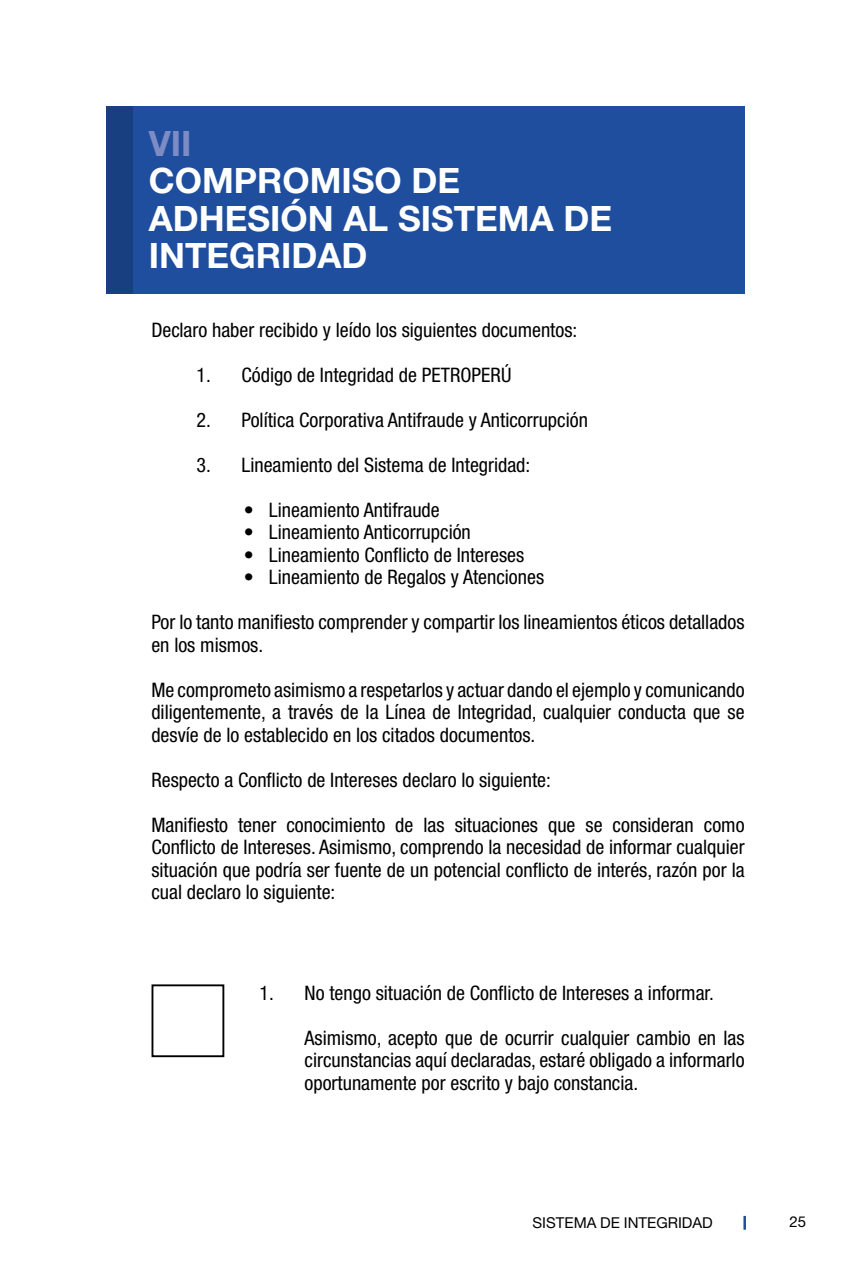
<style>
.page{position:relative;width:851px;height:1276px;background:#fff}
.page>*{position:absolute;margin:0;border:0;box-sizing:border-box;transform-origin:0 0}
.t1{font:700 35px/37.5px "Helvetica Neue LT Std";color:#fff}
.t2{font:700 35px "Helvetica Neue LT Std";color:#7e8cc6}
.t3{font:condensed 20px/22.5px "Helvetica Neue LT Std";color:#000;text-align:justify}
.t4{font:15px "Helvetica Neue LT Std";color:#000}
</style>
<div class="page">
<svg style="left:743px;top:1216px;width:2px;height:13px"></svg>
<div style="left:106px;top:106px;width:638px;height:187px;background:#1e4e9d"></div>
<div style="left:106px;top:106px;width:27px;height:187px;background:#183f80"></div>
<div style="left:151px;top:984px;width:73px;height:73px;border:2px solid #000"></div>
<h1 class="t2" style="left:149px;top:122px;width:44px">VII</h1>
<h1 class="t1" style="left:149px;top:161px;width:464px">COMPROMISO DE<br>ADHESIÓN AL SISTEMA DE<br>INTEGRIDAD</h1>
<p class="t3" style="left:151px;top:318px;width:427px">Declaro haber recibido y leído los siguientes documentos:</p>
<p class="t3" style="left:196px;top:363px;width:316px">1. Código de Integridad de PETROPERÚ</p>
<p class="t3" style="left:196px;top:408px;width:393px">2. Política Corporativa Antifraude y Anticorrupción</p>
<p class="t3" style="left:196px;top:453px;width:335px">3. Lineamiento del Sistema de Integridad:</p>
<p class="t3" style="left:244px;top:498px;width:197px">• Lineamiento Antifraude</p>
<p class="t3" style="left:244px;top:520px;width:228px">• Lineamiento Anticorrupción</p>
<p class="t3" style="left:244px;top:543px;width:282px">• Lineamiento Conflicto de Intereses</p>
<p class="t3" style="left:244px;top:565px;width:301px">• Lineamiento de Regalos y Atenciones</p>
<p class="t3" style="left:151px;top:610px;width:594px">Por lo tanto manifiesto comprender y compartir los lineamientos éticos detallados en los mismos.</p>
<p class="t3" style="left:151px;top:678px;width:594px">Me comprometo asimismo a respetarlos y actuar dando el ejemplo y comunicando diligentemente, a través de la Línea de Integridad, cualquier conducta que se desvíe de lo establecido en los citados documentos.</p>
<p class="t3" style="left:151px;top:768px;width:401px">Respecto a Conflicto de Intereses declaro lo siguiente:</p>
<p class="t3" style="left:151px;top:813px;width:594px">Manifiesto tener conocimiento de las situaciones que se consideran como Conflicto de Intereses. Asimismo, comprendo la necesidad de informar cualquier situación que podría ser fuente de un potencial conflicto de interés, razón por la cual declaro lo siguiente:</p>
<p class="t3" style="left:259px;top:981px;width:455px">1. No tengo situación de Conflicto de Intereses a informar.</p>
<p class="t3" style="left:304px;top:1026px;width:441px">Asimismo, acepto que de ocurrir cualquier cambio en las circunstancias aquí declaradas, estaré obligado a informarlo oportunamente por escrito y bajo constancia.</p>
<p class="t4" style="left:532px;top:1213px;width:182px">SISTEMA DE INTEGRIDAD</p>
<p class="t4" style="left:789px;top:1213px;width:18px">25</p>
</div>
